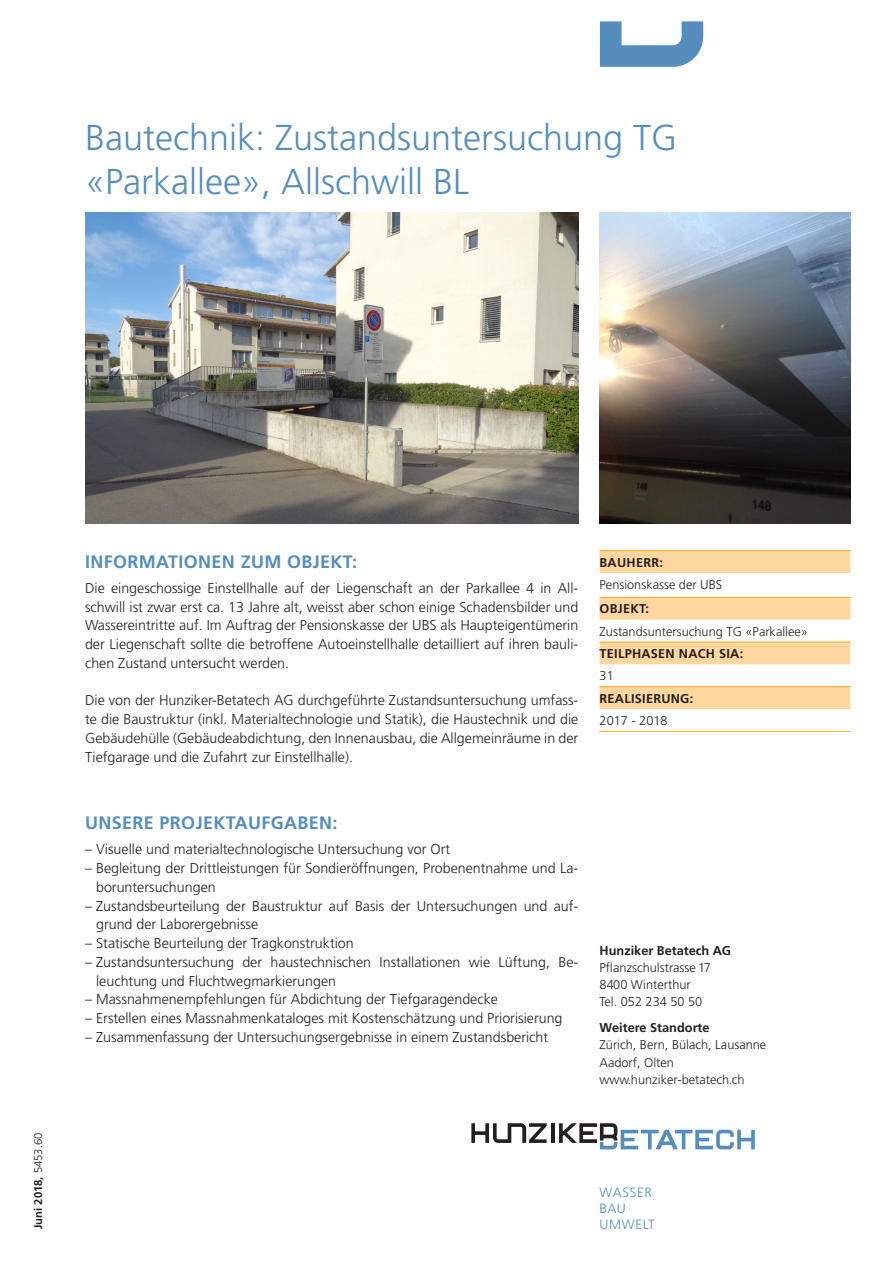
<style>
.page{position:relative;width:893px;height:1263px;background:#fff}
.page>*{position:absolute;margin:0;border:0;box-sizing:border-box;transform-origin:0 0}
.Haupttitel{font:300 36px "Frutiger LT Std";color:#558ebd}
.Titel_Lauftext{font:700 18px "Frutiger LT Pro";letter-spacing:.02em;color:#558ebd}
.Lauftext{font:300 14.25px/18.8px "Frutiger LT Std";color:#231f20}
.t1{font:300 13.5px/16.2px "Frutiger LT Std";letter-spacing:.05em;color:#558ebd}
.Tabelle_Lauftext{font:300 12.75px/17.2px "Frutiger LT Std";color:#231f20}
.Tabelle_Titel{font:700 12.75px "Frutiger LT Pro";letter-spacing:.02em;color:#231f20}
.Tabelle_Titel-2{font:700 12.75px "Frutiger LT Pro";color:#231f20}
.t2{font:700 11.25px "Frutiger LT Pro";color:#231f20}
.s1{font-family:"Frutiger LT Std";font-weight:300}
</style>
<div class="page">
<hr style="left:551px;top:1123px;width:3px;height:20px;background:#231f20">
<svg style="left:471px;top:1123px;width:76px;height:20px"></svg>
<svg style="left:559px;top:1123px;width:196px;height:26px"></svg>
<svg style="left:600px;top:21px;width:103px;height:46px"></svg>
<img style="left:600px;top:213px;width:250px;height:310px">
<img style="left:85px;top:213px;width:493px;height:310px">
<svg style="left:600px;top:551px;width:250px;height:158px"></svg>
<hr style="left:600px;top:550px;width:250px;height:1px;background:#f9a51b">
<hr style="left:600px;top:597px;width:250px;height:1px;background:#f9a51b">
<hr style="left:600px;top:731px;width:250px;height:1px;background:#f9a51b">
<hr style="left:600px;top:642px;width:250px;height:1px;background:#f9a51b">
<hr style="left:600px;top:686px;width:250px;height:1px;background:#f9a51b">
<p class="Haupttitel" style="left:85px;top:118px;width:594px">Bautechnik: Zustandsuntersuchung TG</p>
<p class="Haupttitel" style="left:85px;top:161px;width:386px">«Parkallee», Allschwill BL</p>
<p class="t2" style="left:32px;top:1229px;width:98px;rotate:-90deg">Juni 2018, <span class="s1">5453.60</span></p>
<p class="Titel_Lauftext" style="left:85px;top:551px;width:273px">INFORMATIONEN ZUM OBJEKT:</p>
<p class="Lauftext" style="left:85px;top:579px;width:495px;text-align:justify">Die eingeschossige Einstellhalle auf der Liegenschaft an der Parkallee 4 in All&shy;schwill ist zwar erst ca. 13 Jahre alt, weisst aber schon einige Schadensbilder und Wassereintritte auf. Im Auftrag der Pensionskasse der UBS als Haupteigentümerin der Liegenschaft sollte die betroffene Autoeinstellhalle detailliert auf ihren bauli&shy;chen Zustand untersucht werden.</p>
<p class="Lauftext" style="left:85px;top:691px;width:495px;text-align:justify">Die von der Hunziker-Betatech AG durchgeführte Zustandsuntersuchung umfass&shy;te die Baustruktur (inkl. Materialtechnologie und Statik), die Haustechnik und die Gebäudehülle (Gebäudeabdichtung, den Innenausbau, die Allgemeinräume in der Tiefgarage und die Zufahrt zur Einstellhalle).</p>
<p class="Titel_Lauftext" style="left:85px;top:812px;width:254px">UNSERE PROJEKTAUFGABEN:</p>
<p class="Lauftext" style="left:85px;top:840px;width:367px">– Visuelle und materialtechnologische Untersuchung vor Ort</p>
<p class="Lauftext" style="left:96px;top:859px;width:484px;text-indent:-11px">– Begleitung der Drittleistungen für Sondieröffnungen, Probenentnahme und La&shy;boruntersuchungen</p>
<p class="Lauftext" style="left:96px;top:896px;width:484px;text-indent:-11px">– Zustandsbeurteilung der Baustruktur auf Basis der Untersuchungen und auf&shy;grund der Laborergebnisse</p>
<p class="Lauftext" style="left:85px;top:934px;width:270px">– Statische Beurteilung der Tragkonstruktion</p>
<p class="Lauftext" style="left:96px;top:953px;width:484px;text-indent:-11px">– Zustandsuntersuchung der haustechnischen Installationen wie Lüftung, Be&shy;leuchtung und Fluchtwegmarkierungen</p>
<p class="Lauftext" style="left:85px;top:990px;width:414px">– Massnahmenempfehlungen für Abdichtung der Tiefgaragendecke</p>
<p class="Lauftext" style="left:85px;top:1009px;width:479px">– Erstellen eines Massnahmenkataloges mit Kostenschätzung und Priorisierung</p>
<p class="Lauftext" style="left:85px;top:1028px;width:465px">– Zusammenfassung der Untersuchungsergebnisse in einem Zustandsbericht</p>
<p class="Tabelle_Titel" style="left:600px;top:554px;width:65px">BAUHERR:</p>
<p class="Tabelle_Lauftext" style="left:600px;top:576px;width:124px">Pensionskasse der UBS</p>
<p class="Tabelle_Titel" style="left:600px;top:601px;width:51px">OBJEKT:</p>
<p class="Tabelle_Lauftext" style="left:600px;top:623px;width:210px">Zustandsuntersuchung TG «Parkallee»</p>
<p class="Tabelle_Titel" style="left:600px;top:646px;width:145px">TEILPHASEN NACH SIA:</p>
<p class="Tabelle_Lauftext" style="left:600px;top:667px;width:16px">31</p>
<p class="Tabelle_Titel" style="left:600px;top:691px;width:95px">REALISIERUNG:</p>
<p class="Tabelle_Lauftext" style="left:600px;top:712px;width:70px">2017 - 2018</p>
<p class="Tabelle_Titel-2" style="left:600px;top:943px;width:133px">Hunziker Betatech AG</p>
<p class="Tabelle_Lauftext" style="left:600px;top:959px;width:113px">Pflanzschulstrasse 17<br>8400 Winterthur<br>Tel. 052 234 50 50</p>
<p class="Tabelle_Titel-2" style="left:600px;top:1020px;width:112px">Weitere Standorte</p>
<p class="Tabelle_Lauftext" style="left:600px;top:1036px;width:168px">Zürich, Bern, Bülach, Lausanne<br>Aadorf, Olten www.hunziker-betatech.ch</p>
<p class="t1" style="left:600px;top:1184px;width:57px">WASSER<br>BAU<br>UMWELT</p>
</div>
